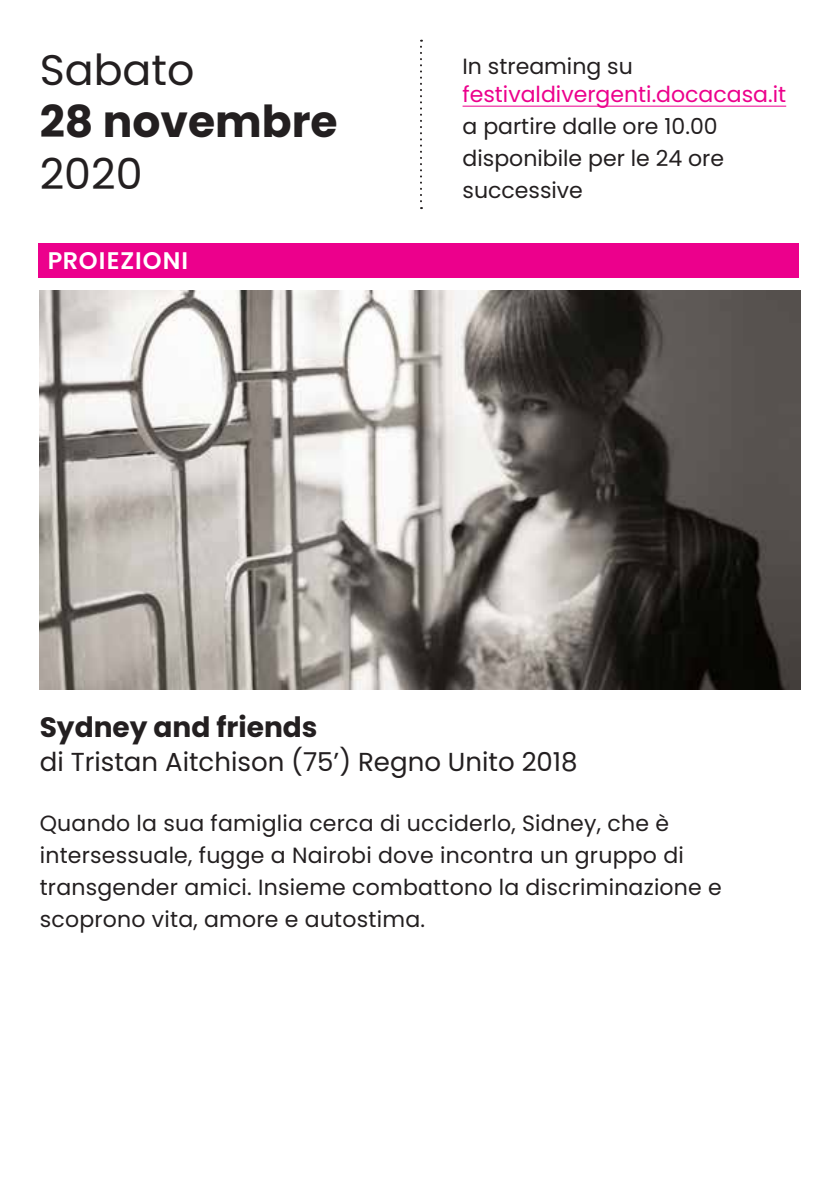
<style>
.page{position:relative;width:840px;height:1191px;background:#fff}
.page>*{position:absolute;margin:0;border:0;box-sizing:border-box;transform-origin:0 0}
.t1{font:700 44px "Poppins";color:#231f20}
.t2{font:42.6px "Poppins";color:#231f20}
.t3{font:700 28px "Poppins";color:#231f20}
.t4{font:26px "Poppins";color:#231f20}
.t5{font:600 24px "Poppins";letter-spacing:.045em;color:#fff}
.t6{font:22px/32px "Poppins";letter-spacing:.01em;color:#231f20}
.t7{font:22px "Poppins";color:#ec008c}
</style>
<div class="page">
<div style="left:39px;top:244px;width:759px;height:34px;background:#ec008c"></div>
<svg style="left:420px;top:40px;width:2px;height:169px"></svg>
<hr style="left:462px;top:106px;width:323px;height:1px;background:#ec008c">
<img style="left:40px;top:290px;width:759px;height:399px">
<h2 class="t2" style="left:40px;top:45px;width:156px">Sabato</h2>
<h1 class="t1" style="left:40px;top:96px;width:299px">28 novembre</h1>
<h2 class="t2" style="left:40px;top:149px;width:104px">2020</h2>
<p class="t5" style="left:48px;top:247px;width:142px">PROIEZIONI</p>
<p class="t6" style="left:462px;top:51px;width:172px">In streaming su</p>
<p class="t7" style="left:462px;top:82px;width:325px">festivaldivergenti.docacasa.it</p>
<p class="t6" style="left:462px;top:111px;width:263px">a partire dalle ore 10.00 disponibile per le 24 ore successive</p>
<p class="t3" style="left:40px;top:710px;width:279px">Sydney and friends</p>
<p class="t4" style="left:40px;top:746px;width:539px">di Tristan Aitchison (75’) Regno Unito 2018</p>
<p class="t6" style="left:40px;top:807px;width:683px">Quando la sua famiglia cerca di ucciderlo, Sidney, che è intersessuale, fugge a Nairobi dove incontra un gruppo di transgender amici. Insieme combattono la discriminazione e scoprono vita, amore e autostima.</p>
</div>
